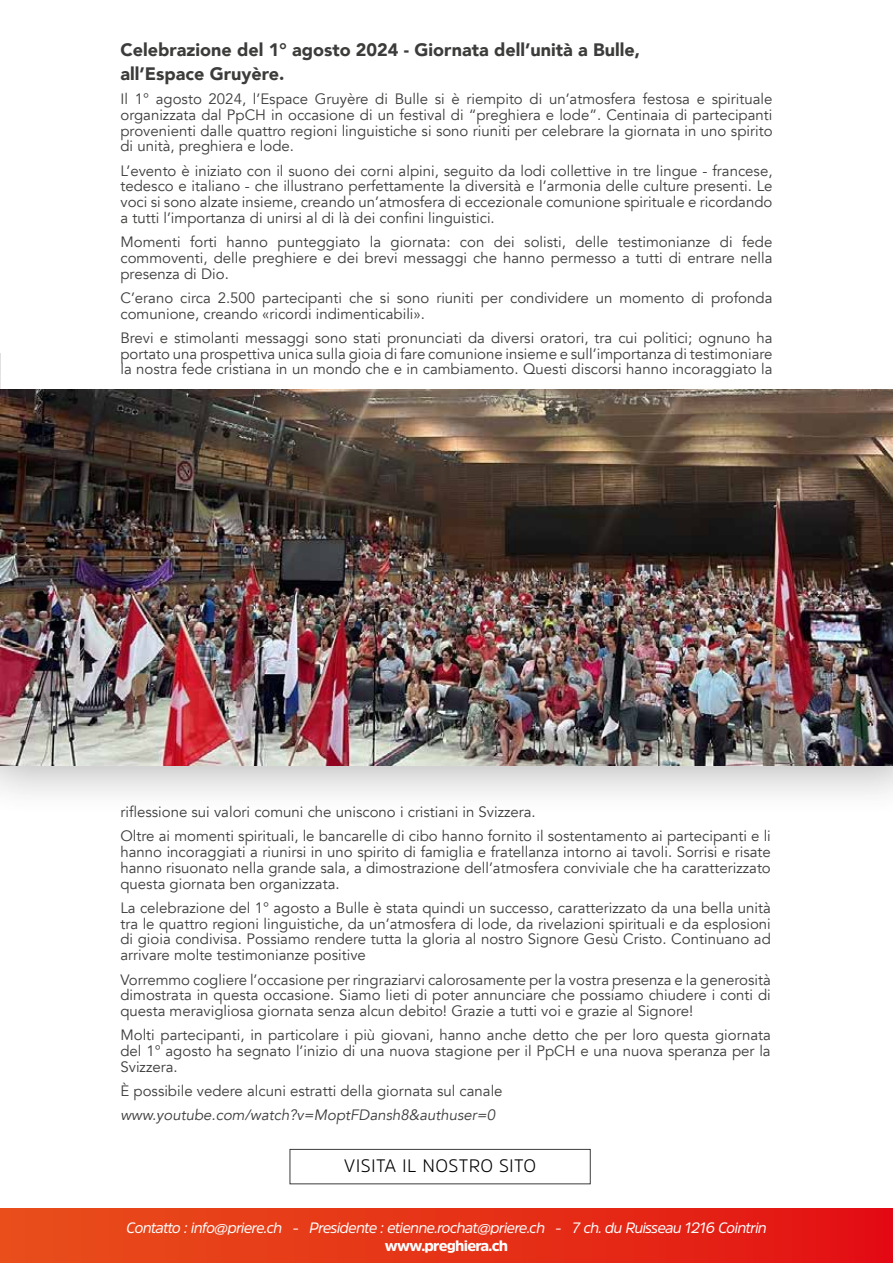
<style>
.page{position:relative;width:893px;height:1263px;background:#fff}
.page>*{position:absolute;margin:0;border:0;box-sizing:border-box;transform-origin:0 0}
.t1{font:900 18px/24.3px "Avenir";color:#3c3c3b}
.t2{font:300 18px "Amsi Pro";letter-spacing:.02em;color:#000}
.t3{font:15px/15.8px "Avenir";color:#3c3c3b;text-align:justify}
.t4{font:italic 15px "Amsi Pro";letter-spacing:-.05em;color:#fff}
.t5{font:italic 15px "Avenir";color:#3c3c3b}
.t6{font:900 15px "Amsi Pro";letter-spacing:-.05em;color:#fff}
</style>
<div class="page">
<div style="left:0;top:0;width:893px;height:819px;background:#000;opacity:.35"></div>
<div style="left:0;top:0;width:893px;height:766px;background:#fff"></div>
<div style="left:0;top:1209px;width:893px;height:54px;background:linear-gradient(to right,#e9511b,#e31113)"></div>
<hr style="left:0;top:1209px;width:1px;height:54px;background:#e94e1b">
<img style="left:1px;top:389px;width:892px;height:377px">
<div style="left:290px;top:1149px;width:301px;height:35px;border:1px solid #3c3c3b"></div>
<p class="t1" style="left:120px;top:37px;width:521px">Celebrazione del 1° agosto 2024 - Giornata dell’unità a Bulle, all’Espace Gruyère.</p>
<p class="t3" style="left:120px;top:91px;width:654px">Il 1° agosto 2024, l’Espace Gruyère di Bulle si è riempito di un’atmosfera festosa e spirituale organizzata dal PpCH in occasione di un festival di “preghiera e lode”. Centinaia di partecipanti provenienti dalle quattro regioni linguistiche si sono riuniti per celebrare la giornata in uno spirito di unità, preghiera e lode.</p>
<p class="t3" style="left:120px;top:163px;width:654px">L’evento è iniziato con il suono dei corni alpini, seguito da lodi collettive in tre lingue - francese, tedesco e italiano - che illustrano perfettamente la diversità e l’armonia delle culture presenti. Le voci si sono alzate insieme, creando un’atmosfera di eccezionale comunione spirituale e ricordando a tutti l’importanza di unirsi al di là dei confini linguistici.</p>
<p class="t3" style="left:120px;top:234px;width:653px">Momenti forti hanno punteggiato la giornata: con dei solisti, delle testimonianze di fede commoventi, delle preghiere e dei brevi messaggi che hanno permesso a tutti di entrare nella presenza di Dio.</p>
<p class="t3" style="left:120px;top:290px;width:653px">C’erano circa 2.500 partecipanti che si sono riuniti per condividere un momento di profonda comunione, creando «ricordi indimenticabili».</p>
<p class="t3" style="left:120px;top:330px;width:653px">Brevi e stimolanti messaggi sono stati pronunciati da diversi oratori, tra cui politici; ognuno ha portato una prospettiva unica sulla gioia di fare comunione insieme e sull’importanza di testimoniare la nostra fede cristiana in un mondo che e in cambiamento. Questi discorsi hanno incoraggiato la</p>
<p class="t3" style="left:120px;top:800px;width:652px;line-height:24.3px">riflessione sui valori comuni che uniscono i cristiani in Svizzera.<br>Oltre ai momenti spirituali, le bancarelle di cibo hanno fornito il sostentamento ai partecipanti e li</p>
<p class="t3" style="left:120px;top:844px;width:652px">hanno incoraggiati a riunirsi in uno spirito di famiglia e fratellanza intorno ai tavoli. Sorrisi e risate hanno risuonato nella grande sala, a dimostrazione dell’atmosfera conviviale che ha caratterizzato questa giornata ben organizzata.</p>
<p class="t3" style="left:120px;top:900px;width:652px">La celebrazione del 1° agosto a Bulle è stata quindi un successo, caratterizzato da una bella unità tra le quattro regioni linguistiche, da un’atmosfera di lode, da rivelazioni spirituali e da esplosioni di gioia condivisa. Possiamo rendere tutta la gloria al nostro Signore Gesù Cristo. Continuano ad arrivare molte testimonianze positive</p>
<p class="t3" style="left:120px;top:972px;width:652px">Vorremmo cogliere l’occasione per ringraziarvi calorosamente per la vostra presenza e la generosità dimostrata in questa occasione. Siamo lieti di poter annunciare che possiamo chiudere i conti di questa meravigliosa giornata senza alcun debito! Grazie a tutti voi e grazie al Signore!</p>
<p class="t3" style="left:120px;top:1027px;width:652px">Molti partecipanti, in particolare i più giovani, hanno anche detto che per loro questa giornata del 1° agosto ha segnato l’inizio di una nuova stagione per il PpCH e una nuova speranza per la Svizzera.</p>
<p class="t3" style="left:120px;top:1083px;width:384px">È possibile vedere alcuni estratti della giornata sul canale</p>
<p class="t5" style="left:120px;top:1106px;width:376px">www.youtube.com/watch?v=MoptFDansh8&amp;authuser=0</p>
<p class="t2" style="left:344px;top:1153px;width:194px">VISITA IL NOSTRO SITO</p>
<p class="t4" style="left:126px;top:1218px;width:642px">Contatto : info@priere.ch - Presidente : etienne.rochat@priere.ch - 7 ch. du Ruisseau 1216 Cointrin</p>
<p class="t6" style="left:385px;top:1236px;width:125px">www.preghiera.ch</p>
</div>
